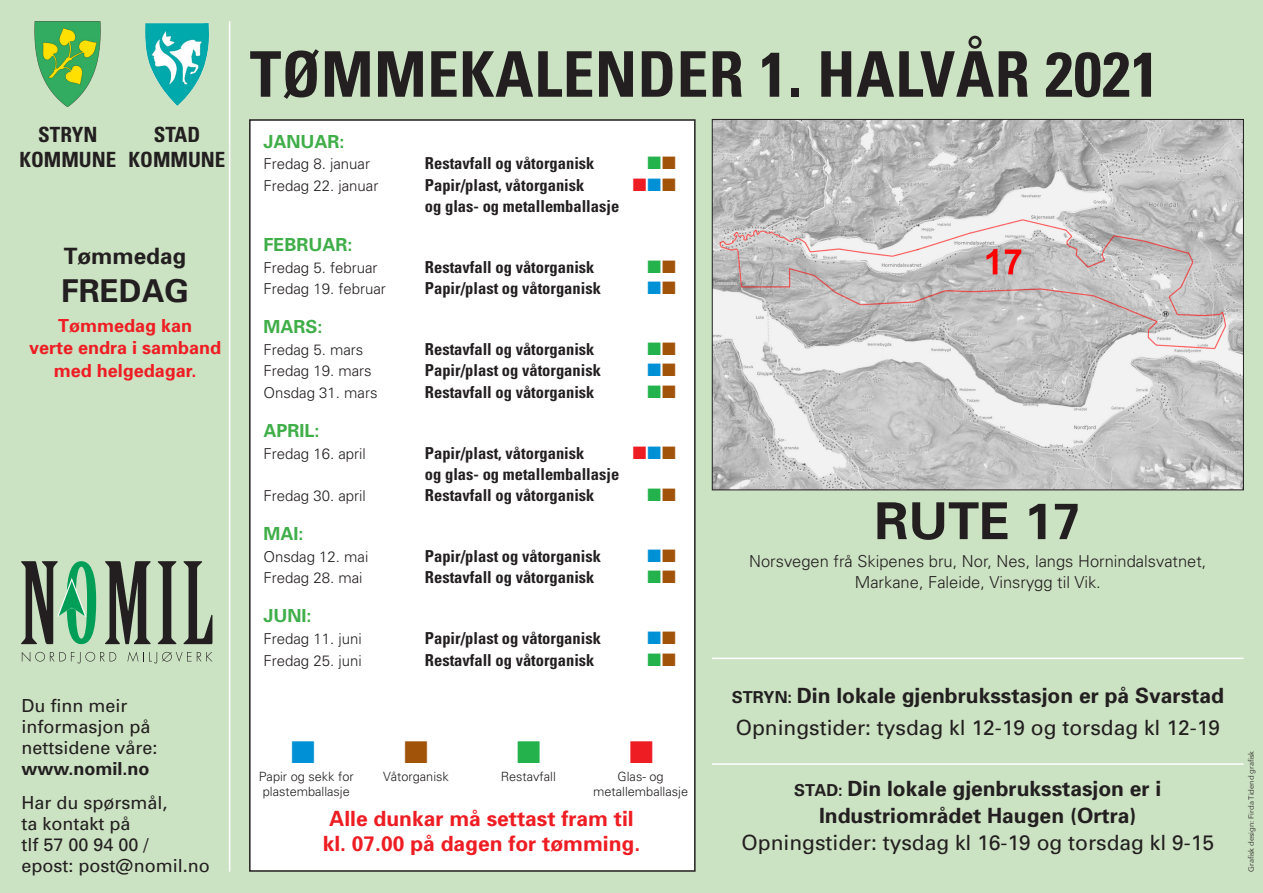
<style>
.page{position:relative;width:1263px;height:893px;background:#cce3c3}
.page>*{position:absolute;margin:0;border:0;box-sizing:border-box;transform-origin:0 0}
.t1{font:700 condensed 63px "Univers";letter-spacing:.01em;color:#231f20}
.t2{font:700 51px "Univers";color:#231f20}
.t3{font:700 31.5px "Univers";color:#231f20}
.t4{font:31.5px "Zapf Dingbats ITC";color:#0090d6}
.t5{font:31.5px "Zapf Dingbats ITC";color:#a15409}
.t6{font:31.5px "Zapf Dingbats ITC";color:#23b24b}
.t7{font:31.5px "Zapf Dingbats ITC";color:#ee1d23}
.t8{font:700 22.5px "Univers";color:#231f20}
.t9{font:700 21px/27px "Univers";color:#231f20;text-align:center}
.t10{font:21px "Univers";color:#231f20}
.t11{font:700 21px/25.5px "Univers";color:#ee1d23;text-align:center}
.t12{font:700 condensed 21px/25.2px "Univers";color:#231f20;text-align:center}
.t13{font:18px/21px "Univers";color:#231f20}
.t14{font:700 18px/22.5px "Univers";color:#ee1d23;text-align:center}
.t15{font:700 18px "Univers";color:#40ae49}
.t16{font:18px "Zapf Dingbats ITC";color:#ee1d23}
.t17{font:700 condensed 16.5px "Univers";color:#231f20}
.t18{font:300 16.5px/21px "Univers";color:#231f20;text-align:center}
.t19{font:300 15px "Univers";color:#231f20}
.t20{font:300 12.75px/15.3px "Univers";color:#231f20;text-align:center}
.t21{font:7.5px "Avenir Next";color:#231f20}
.s1{font-weight:700}
.s2{color:#0090d6}
.s3{color:#a15409}
.s4{font-size:16.5px}
</style>
<div class="page">
<img style="left:143px;top:21px;width:68px;height:85px">
<div style="left:250px;top:120px;width:445px;height:751px;background:#fff"></div>
<div style="left:249px;top:119px;width:447px;height:753px;border:2px solid #231f20"></div>
<svg style="left:22px;top:652px;width:94px;height:11px"></svg>
<svg style="left:127px;top:652px;width:85px;height:11px"></svg>
<svg style="left:105px;top:561px;width:46px;height:83px;background:#6b7265"></svg>
<svg style="left:158px;top:561px;width:18px;height:83px"></svg>
<svg style="left:183px;top:561px;width:29px;height:83px;background:#899683"></svg>
<svg style="left:21px;top:561px;width:75px;height:83px;background:#6e9e7e"></svg>
<img style="left:714px;top:121px;width:527px;height:367px">
<hr style="left:229px;top:21px;width:1px;height:851px;background:#fff">
<hr style="left:712px;top:658px;width:531px;height:1px;background:#fff">
<img style="left:34px;top:21px;width:68px;height:85px">
<hr style="left:712px;top:763px;width:531px;height:2px;background:#fff">
<p class="t12" style="left:19px;top:121px;width:98px">STRYN<br>KOMMUNE</p>
<p class="t12" style="left:129px;top:121px;width:98px">STAD<br>KOMMUNE</p>
<p class="t8" style="left:64px;top:242px;width:124px">Tømmedag</p>
<p class="t3" style="left:61px;top:272px;width:129px">FREDAG</p>
<p class="t14" style="left:29px;top:314px;width:194px">Tømmedag kan<br>verte endra i samband med helgedagar.</p>
<p class="t13" style="left:22px;top:695px;width:138px">Du finn meir informasjon på nettsidene våre: <span class="s1">www.nomil.no</span></p>
<p class="t13" style="left:22px;top:792px;width:148px">Har du spørsmål, ta kontakt på</p>
<p class="t13" style="left:22px;top:834px;width:190px">tlf 57 00 94 00 /<br>epost: post@nomil.no</p>
<p class="t1" style="left:250px;top:36px;width:911px">TØMMEKALENDER 1. HALVÅR 2021</p>
<p class="t15" style="left:263px;top:131px;width:83px">JANUAR:</p>
<p class="t19" style="left:263px;top:155px;width:108px">Fredag 8. januar</p>
<p class="t17" style="left:425px;top:153px;width:171px">Restavfall og våtorganisk</p>
<p class="t19" style="left:263px;top:177px;width:117px">Fredag 22. januar</p>
<p class="t17" style="left:425px;top:175px;width:161px">Papir/plast, våtorganisk</p>
<p class="t16" style="left:633px;top:176px;width:44px">■<span class="s2">■</span><span class="s3">■</span></p>
<p class="t17" style="left:425px;top:196px;width:196px">og glas- og metallemballasje</p>
<p class="t15" style="left:263px;top:234px;width:91px">FEBRUAR:</p>
<p class="t19" style="left:263px;top:258px;width:116px">Fredag 5. februar</p>
<p class="t17" style="left:425px;top:257px;width:171px">Restavfall og våtorganisk</p>
<p class="t19" style="left:263px;top:280px;width:124px">Fredag 19. februar</p>
<p class="t17" style="left:425px;top:278px;width:177px">Papir/plast og våtorganisk</p>
<p class="t15" style="left:263px;top:316px;width:61px">MARS:</p>
<p class="t19" style="left:263px;top:340px;width:102px">Fredag 5. mars</p>
<p class="t17" style="left:425px;top:339px;width:171px">Restavfall og våtorganisk</p>
<p class="t19" style="left:263px;top:362px;width:110px">Fredag 19. mars</p>
<p class="t17" style="left:425px;top:360px;width:177px">Papir/plast og våtorganisk</p>
<p class="t19" style="left:263px;top:384px;width:116px">Onsdag 31. mars</p>
<p class="t17" style="left:425px;top:382px;width:171px">Restavfall og våtorganisk</p>
<p class="t15" style="left:263px;top:420px;width:58px">APRIL:</p>
<p class="t19" style="left:263px;top:444px;width:104px">Fredag 16. april</p>
<p class="t17" style="left:425px;top:443px;width:161px">Papir/plast, våtorganisk</p>
<p class="t16" style="left:633px;top:444px;width:44px">■<span class="s2">■</span><span class="s3">■</span></p>
<p class="t17" style="left:425px;top:464px;width:196px">og glas- og metallemballasje</p>
<p class="t19" style="left:263px;top:487px;width:104px">Fredag 30. april</p>
<p class="t17" style="left:425px;top:485px;width:171px">Restavfall og våtorganisk</p>
<p class="t15" style="left:263px;top:523px;width:41px">MAI:</p>
<p class="t19" style="left:263px;top:547px;width:107px">Onsdag 12. mai</p>
<p class="t17" style="left:425px;top:546px;width:177px">Papir/plast og våtorganisk</p>
<p class="t19" style="left:263px;top:569px;width:101px">Fredag 28. mai</p>
<p class="t17" style="left:425px;top:567px;width:171px">Restavfall og våtorganisk</p>
<p class="t15" style="left:263px;top:605px;width:50px">JUNI:</p>
<p class="t19" style="left:263px;top:630px;width:100px">Fredag 11. juni</p>
<p class="t17" style="left:425px;top:628px;width:177px">Papir/plast og våtorganisk</p>
<p class="t19" style="left:263px;top:651px;width:100px">Fredag 25. juni</p>
<p class="t17" style="left:425px;top:650px;width:171px">Restavfall og våtorganisk</p>
<p class="t2" style="left:874px;top:490px;width:208px">RUTE 17</p>
<p class="t18" style="left:749px;top:551px;width:459px">Norsvegen frå Skipenes bru, Nor, Nes, langs Hornindalsvatnet,<br>Markane, Faleide, Vinsrygg til Vik.</p>
<p class="t4" style="left:291px;top:738px;width:25px">■</p>
<p class="t5" style="left:404px;top:738px;width:25px">■</p>
<p class="t6" style="left:517px;top:738px;width:25px">■</p>
<p class="t7" style="left:629px;top:737px;width:25px">■</p>
<p class="t20" style="left:383px;top:768px;width:67px">Våtorganisk</p>
<p class="t20" style="left:501px;top:768px;width:57px">Restavfall</p>
<p class="t20" style="left:593px;top:768px;width:96px">Glas- og metallemballasje</p>
<p class="t20" style="left:259px;top:768px;width:96px">Papir og sekk for plastemballasje</p>
<p class="t11" style="left:323px;top:806px;width:319px">Alle dunkar må settast fram til kl. 07.00 på dagen for tømming.</p>
<p class="t9" style="left:732px;top:682px;width:493px"><span class="s4">STRYN:</span> Din lokale gjenbruksstasjon er på Svarstad</p>
<p class="t10" style="left:736px;top:715px;width:486px">Opningstider: tysdag kl 12-19 og torsdag kl 12-19</p>
<p class="t9" style="left:794px;top:775px;width:369px"><span class="s4">STAD:</span> Din lokale gjenbruksstasjon er i<br>Industriområdet Haugen (Ortra)</p>
<p class="t10" style="left:741px;top:830px;width:474px">Opningstider: tysdag kl 16-19 og torsdag kl 9-15</p>
<p class="t21" style="left:1245px;top:872px;width:122px;rotate:-90deg">Grafisk design: Firda Tidend grafisk</p>
</div>
